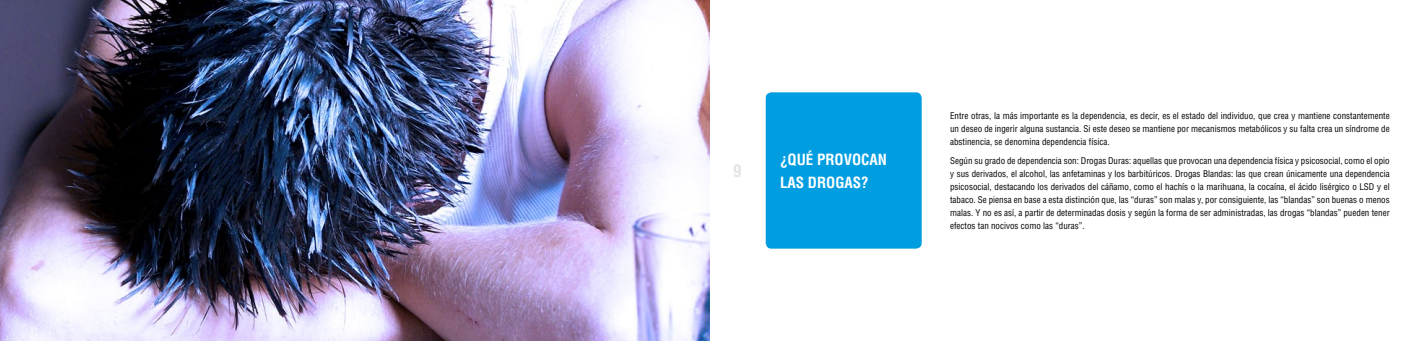
<style>
.page{position:relative;width:1418px;height:341px;background:#fff}
.page>*{position:absolute;margin:0;border:0;box-sizing:border-box;transform-origin:0 0}
.t1{font:700 condensed 17px "Helvetica";color:#e3e4e4}
.t2{font:700 condensed 15px/22px "Helvetica";color:#fff}
.t3{font:condensed 9px/13px "Helvetica";color:#000;text-align:justify}
</style>
<div class="page">
<img style="left:0;top:0;width:709px;height:340px">
<div style="left:765px;top:92px;width:156px;height:156px;background:#009ee0;border-radius:6px"></div>
<h1 class="t1" style="left:733px;top:160px;width:10px">9</h1>
<h2 class="t2" style="left:780px;top:149px;width:109px">¿QUÉ PROVOCAN<br>LAS DROGAS?</h2>
<p class="t3" style="left:950px;top:109px;width:441px">Entre otras, la más importante es la dependencia, es decir, es el estado del individuo, que crea y mantiene constantemente un deseo de ingerir alguna sustancia. Si este deseo se mantiene por mecanismos metabólicos y su falta crea un síndrome de abstinencia, se denomina dependencia física.</p>
<p class="t3" style="left:950px;top:154px;width:441px">Según su grado de dependencia son: Drogas Duras: aquellas que provocan una dependencia física y psicosocial, como el opio y sus derivados, el alcohol, las anfetaminas y los barbitúricos. Drogas Blandas: las que crean únicamente una dependencia psicosocial, destacando los derivados del cáñamo, como el hachís o la marihuana, la cocaína, el ácido lisérgico o LSD</p>
<p class="t3" style="left:950px;top:180px;width:441px;text-indent:427px">y el tabaco. Se piensa en base a esta distinción que, las “duras” son malas y, por consiguiente, las “blandas” son buenas o menos malas. Y no es así, a partir de determinadas dosis y según la forma de ser administradas, las drogas “blandas” pueden tener efectos tan nocivos como las “duras”.</p>
</div>
